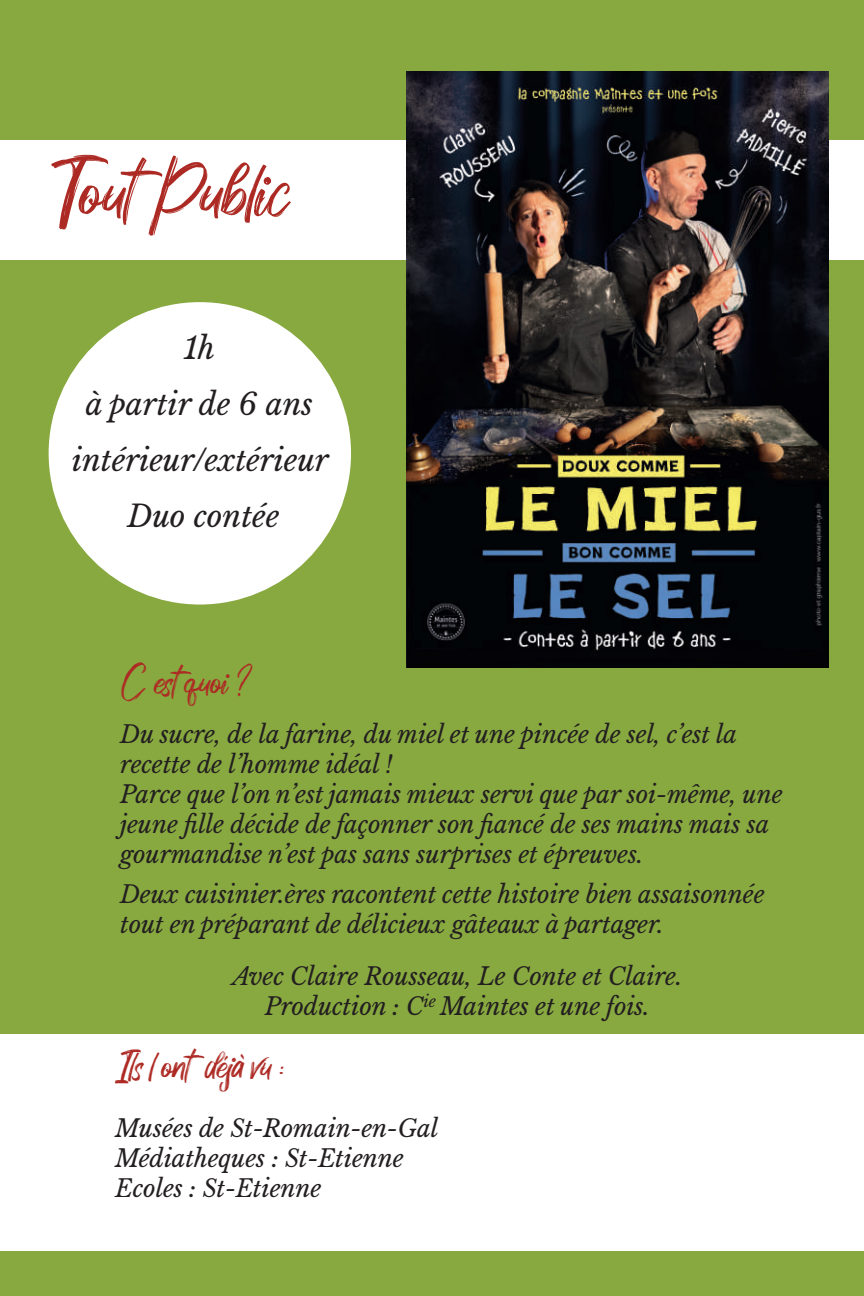
<style>
.page{position:relative;width:864px;height:1296px;background:#88a940}
.page>*{position:absolute;margin:0;border:0;box-sizing:border-box;transform-origin:0 0}
.t1{font:80px "Dexotick By Dhan Studio";color:#ad2923}
.t2{font:40px "Dexotick By Dhan Studio";color:#ad2923}
.t3{font:italic 30px/56px "Libre Baskerville";letter-spacing:-.005em;color:#231f20;text-align:center}
.t4{font:italic 24px/30px "Libre Baskerville";letter-spacing:-.005em;color:#231f20}
</style>
<div class="page">
<div style="left:0;top:140px;width:864px;height:120px;background:#fff"></div>
<div style="left:49px;top:302px;width:302px;height:303px;background:#fff;border-radius:50%"></div>
<div style="left:0;top:1034px;width:864px;height:217px;background:#fff"></div>
<img style="left:407px;top:72px;width:421px;height:596px">
<h1 class="t1" style="left:51px;top:133px;width:238px">Tout Public</h1>
<p class="t3" style="left:72px;top:321px;width:258px">1h<br>à partir de 6 ans intérieur/extérieur<br>Duo contée</p>
<h2 class="t2" style="left:120px;top:652px;width:131px">C est quoi ?</h2>
<p class="t4" style="left:120px;top:719px;width:664px">Du sucre, de la farine, du miel et une pincée de sel, c’est la recette de l’homme idéal !<br>Parce que l’on n’est jamais mieux servi que par soi-même, une jeune fille décide de façonner son fiancé de ses mains mais sa gourmandise n’est pas sans surprises et épreuves.</p>
<p class="t4" style="left:120px;top:879px;width:646px">Deux cuisinier.ères racontent cette histoire bien assaisonnée tout en préparant de délicieux gâteaux à partager.</p>
<p class="t4" style="left:232px;top:961px;width:451px;text-align:center">Avec Claire Rousseau, Le Conte et Claire.<br>Production : C<sup>ie</sup> Maintes et une fois.</p>
<h2 class="t2" style="left:115px;top:1036px;width:171px">Ils l ont déjà vu :</h2>
<p class="t4" style="left:115px;top:1113px;width:325px">Musées de St-Romain-en-Gal<br>Médiatheques : St-Etienne<br>Ecoles : St-Etienne</p>
</div>
